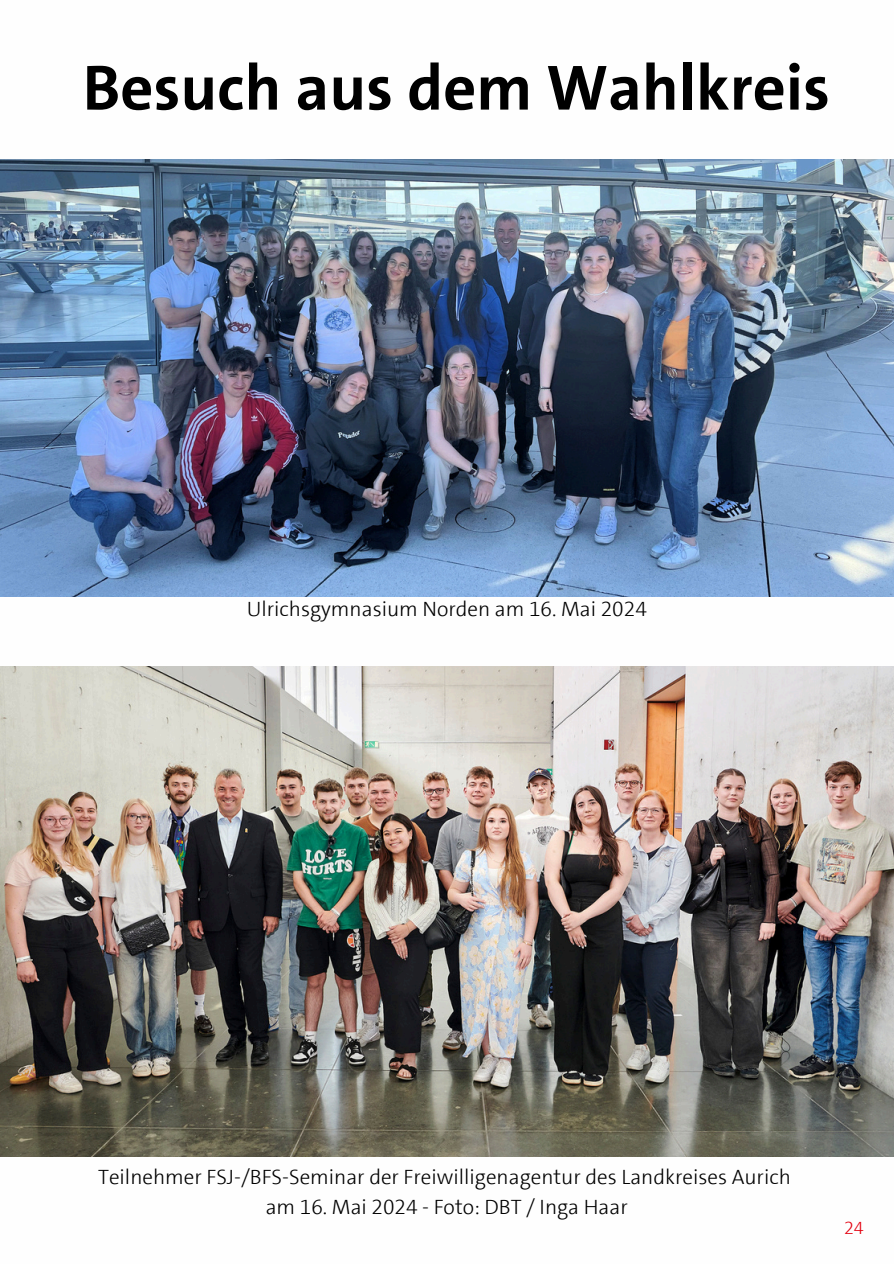
<style>
.page{position:relative;width:894px;height:1264px;background:#fff}
.page>*{position:absolute;margin:0;border:0;box-sizing:border-box;transform-origin:0 0}
.t1{font:700 64.5px "SPD The Sans";color:#000}
.t2{font:300 21px "SPD The Sans";color:#000}
.t3{font:300 18px "SPD The Sans";color:#e3000f}
</style>
<div class="page">
<img style="left:0;top:667px;width:893px;height:489px">
<img style="left:0;top:160px;width:893px;height:436px">
<p class="t1" style="left:83px;top:46px;width:748px">Besuch aus dem Wahlkreis</p>
<p class="t2" style="left:247px;top:595px;width:401px">Ulrichsgymnasium Norden am 16. Mai 2024</p>
<p class="t2" style="left:98px;top:1163px;width:694px">Teilnehmer FSJ-/BFS-Seminar der Freiwilligenagentur des Landkreises Aurich</p>
<p class="t2" style="left:266px;top:1192px;width:363px">am 16. Mai 2024 - Foto: DBT / Inga Haar</p>
<p class="t3" style="left:843px;top:1216px;width:21px">24</p>
</div>
